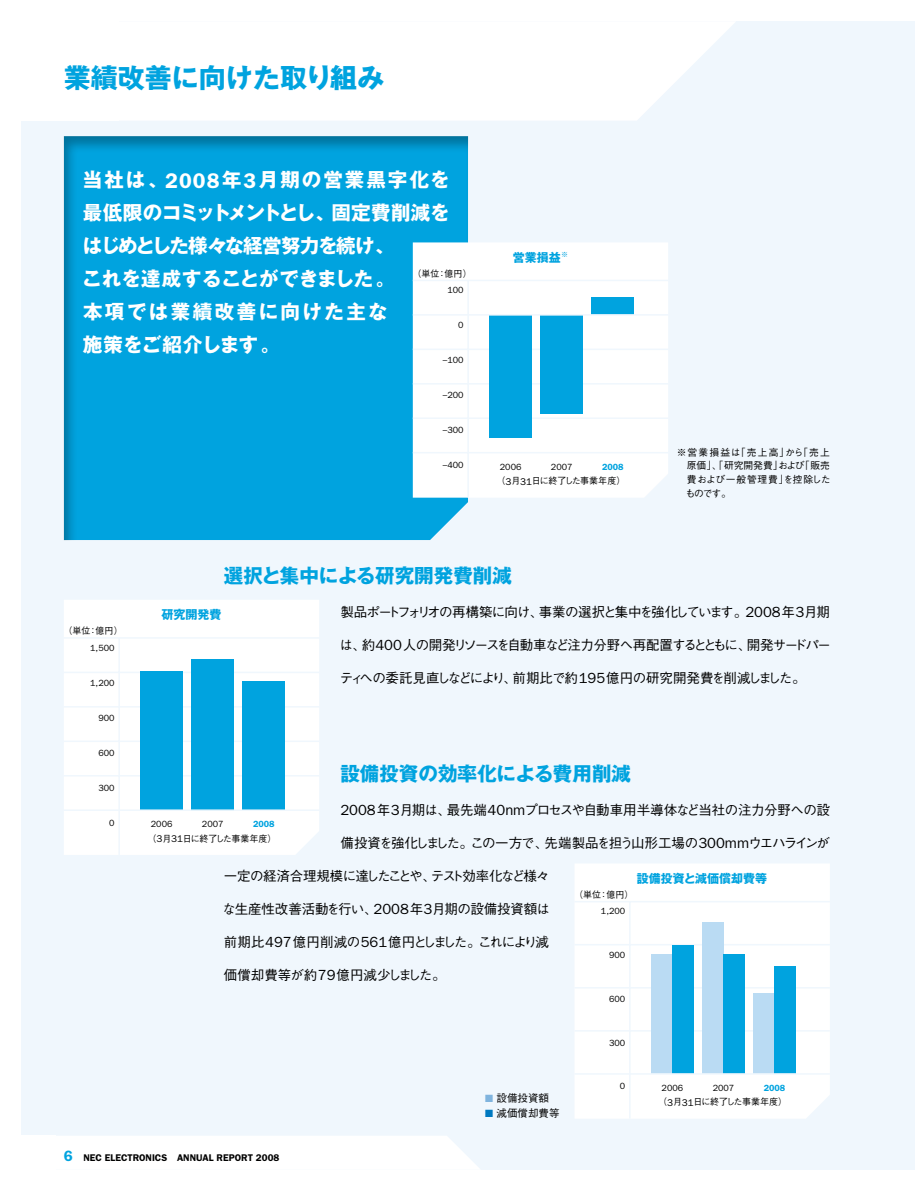
<style>
.page{position:relative;width:915px;height:1191px;background:#fff}
.page>*{position:absolute;margin:0;border:0;box-sizing:border-box;transform-origin:0 0}
.t1{font:700 27px "Gothic MB101 Pr 5";color:#00a3df}
.t2{font:700 19.5px/33px "Gothic MB101 Pr 5";letter-spacing:.015em;color:#fff}
.t3{font:700 19.5px "Gothic MB101 Pr 5";color:#00a3df}
.t4{font:500 13.5px "Gothic BBB Pr 5";letter-spacing:-.07em;color:#000}
.t5{font:500 13.5px "Gothic BBB Pr 5";letter-spacing:-.11em;color:#000}
.t6{font:500 13.5px "Gothic BBB Pr 5";letter-spacing:-.1em;color:#000}
.t7{font:500 13.5px "Gothic BBB Pr 5";letter-spacing:-.035em;color:#000}
.t8{font:500 13.5px "Gothic BBB Pr 5";letter-spacing:-.115em;color:#000}
.t9{font:500 13.5px "Gothic BBB Pr 5";letter-spacing:-.13em;color:#000}
.t10{font:500 13.5px "Gothic BBB Pr 5";letter-spacing:-.01em;color:#000}
.t11{font:500 13.5px "Gothic BBB Pr 5";color:#000}
.t12{font:700 12px "Gothic MB101 Pr 5";color:#00a3df}
.t13{font:500 10.5px "Gothic BBB Pr 5";color:#000}
.t14{font:500 9.75px/13.5px "Gothic BBB Pr 5";color:#000;text-align:justify}
.t15{font:600 9.75px "Franklin Gothic";color:#000}
.t16{font:9px "Franklin Gothic";color:#000}
.t17{font:500 9px "Gothic BBB Pr 5";letter-spacing:-.05em;color:#000}
.t18{font:500 9px "Gothic BBB Pr 5";letter-spacing:-.005em;color:#000}
.t19{font:600 9px "Franklin Gothic";color:#00a3df}
.s1{font-family:"Franklin Gothic";font-weight:600;font-size:21.3px}
.s2{font-family:"Franklin Gothic";font-weight:400;font-size:9.75px}
.s3{font-family:"Franklin Gothic";font-weight:400;font-size:14.7px}
.s4{font-size:15px;color:#00a3df}
.s5{color:#80b4de}
.s6{color:#0079c0}
</style>
<div class="page">
<div style="left:21px;top:21px;width:893px;height:1148px;background:#f0f7fd"></div>
<div style="left:55px;top:1135px;width:424px;height:34px;background:#fff"></div>
<div style="left:21px;top:1135px;width:34px;height:34px;background:#fff"></div>
<div style="left:119px;top:21px;width:616px;height:99px;background:#fff"></div>
<div style="left:21px;top:21px;width:98px;height:100px;background:#fff"></div>
<div style="left:63px;top:135px;width:406px;height:406px;background:#000;opacity:.3"></div>
<div style="left:412px;top:242px;width:256px;height:255px;background:#fff"></div>
<div style="left:64px;top:600px;width:255px;height:255px;background:#fff"></div>
<div style="left:575px;top:864px;width:254px;height:254px;background:#fff"></div>
<hr style="left:412px;top:452px;width:256px;height:1px;background:#f0f7fd">
<hr style="left:412px;top:417px;width:256px;height:2px;background:#f0f7fd">
<hr style="left:412px;top:383px;width:256px;height:1px;background:#f0f7fd">
<hr style="left:412px;top:348px;width:256px;height:2px;background:#f0f7fd">
<hr style="left:412px;top:280px;width:256px;height:1px;background:#f0f7fd">
<hr style="left:467px;top:280px;width:1px;height:217px;background:#f0f7fd">
<div style="left:489px;top:315px;width:42px;height:123px;background:#00a3df"></div>
<div style="left:540px;top:315px;width:43px;height:98px;background:#00a3df"></div>
<div style="left:591px;top:297px;width:43px;height:18px;background:#00a3df"></div>
<hr style="left:412px;top:314px;width:256px;height:2px;background:#f0f7fd">
<hr style="left:64px;top:775px;width:255px;height:1px;background:#f0f7fd">
<hr style="left:64px;top:740px;width:255px;height:2px;background:#f0f7fd">
<hr style="left:64px;top:706px;width:255px;height:1px;background:#f0f7fd">
<hr style="left:64px;top:637px;width:255px;height:1px;background:#f0f7fd">
<hr style="left:118px;top:638px;width:2px;height:217px;background:#f0f7fd">
<hr style="left:64px;top:671px;width:255px;height:2px;background:#f0f7fd">
<div style="left:140px;top:671px;width:43px;height:139px;background:#00a3df"></div>
<div style="left:191px;top:659px;width:43px;height:151px;background:#00a3df"></div>
<div style="left:242px;top:681px;width:43px;height:129px;background:#00a3df"></div>
<hr style="left:64px;top:809px;width:255px;height:2px;background:#f0f7fd">
<hr style="left:574px;top:1030px;width:255px;height:1px;background:#f0f7fd">
<hr style="left:574px;top:987px;width:255px;height:1px;background:#f0f7fd">
<hr style="left:574px;top:944px;width:255px;height:1px;background:#f0f7fd">
<hr style="left:574px;top:901px;width:255px;height:1px;background:#f0f7fd">
<hr style="left:629px;top:901px;width:1px;height:217px;background:#f0f7fd">
<div style="left:651px;top:954px;width:21px;height:120px;background:#badbf3"></div>
<div style="left:702px;top:922px;width:21px;height:152px;background:#badbf3"></div>
<div style="left:753px;top:993px;width:21px;height:81px;background:#badbf3"></div>
<div style="left:672px;top:945px;width:21px;height:129px;background:#00a3df"></div>
<div style="left:723px;top:954px;width:21px;height:120px;background:#00a3df"></div>
<div style="left:774px;top:966px;width:21px;height:108px;background:#00a3df"></div>
<hr style="left:574px;top:1073px;width:255px;height:1px;background:#f0f7fd">
<h1 class="t1" style="left:64px;top:55px;width:322px">業績改善に向けた取り組み</h1>
<p class="t2" style="left:82px;top:162px;width:369px">当社は、<span class="s1">2008</span>年<span class="s1">3</span>月期の営業黒字化を最低限のコミットメントとし、固定費削減をはじめとした様々な経営努力を続け、<br>これを達成することができました。<br>本項では業績改善に向けた主な<br>施策をご紹介します。</p>
<p class="t18" style="left:412px;top:266px;width:61px">（単位：億円）</p>
<p class="t16" style="left:447px;top:285px;width:18px">100</p>
<p class="t16" style="left:458px;top:320px;width:7px">0</p>
<p class="t16" style="left:442px;top:355px;width:22px">–100</p>
<p class="t16" style="left:442px;top:390px;width:22px">–200</p>
<p class="t16" style="left:442px;top:425px;width:22px">–300</p>
<p class="t12" style="left:513px;top:247px;width:56px">営業損益<sup>※</sup></p>
<p class="t16" style="left:442px;top:460px;width:22px">–400</p>
<p class="t16" style="left:499px;top:461px;width:23px">2006</p>
<p class="t16" style="left:550px;top:461px;width:23px">2007</p>
<p class="t19" style="left:601px;top:461px;width:23px">2008</p>
<p class="t17" style="left:496px;top:474px;width:130px">（<span class="s2">3</span>月<span class="s2">31</span>日に終了した事業年度）</p>
<p class="t14" style="left:685px;top:445px;width:146px;text-indent:-9px">※営業損益は「売上高」から「売上原価」、「研究開発費」および「販売費および一般管理費」を控除したものです。</p>
<p class="t18" style="left:63px;top:623px;width:61px">（単位：億円）</p>
<p class="t16" style="left:90px;top:642px;width:26px">1,500</p>
<p class="t16" style="left:90px;top:677px;width:26px">1,200</p>
<p class="t16" style="left:98px;top:712px;width:18px">900</p>
<p class="t16" style="left:98px;top:747px;width:18px">600</p>
<p class="t3" style="left:224px;top:559px;width:289px">選択と集中による研究開発費削減</p>
<p class="t5" style="left:340px;top:600px;width:490px">製品ポートフォリオの再構築に向け、事業の選択と集中を強化しています。<span class="s3">2008</span>年<span class="s3">3</span>月期</p>
<p class="t6" style="left:339px;top:633px;width:492px">は、約<span class="s3">400</span>人の開発リソースを自動車など注力分野へ再配置するとともに、開発サードパー</p>
<p class="t4" style="left:339px;top:666px;width:467px">ティへの委託見直しなどにより、前期比で約<span class="s3">195</span>億円の研究開発費を削減しました。</p>
<p class="t12" style="left:161px;top:604px;width:61px">研究開発費</p>
<p class="t3" style="left:340px;top:757px;width:292px">設備投資の効率化による費用削減</p>
<p class="t7" style="left:340px;top:798px;width:491px"><span class="s3">2008</span>年<span class="s3">3</span>月期は、最先端<span class="s3">40nm</span>プロセスや自動車用半導体など当社の注力分野への設</p>
<p class="t8" style="left:340px;top:831px;width:491px">備投資を強化しました。この一方で、先端製品を担う山形工場の<span class="s3">300mm</span>ウエハラインが</p>
<p class="t4" style="left:224px;top:864px;width:327px">一定の経済合理規模に達したことや、テスト効率化など様々</p>
<p class="t10" style="left:222px;top:897px;width:328px">な生産性改善活動を行い、<span class="s3">2008</span>年<span class="s3">3</span>月期の設備投資額は</p>
<p class="t9" style="left:224px;top:930px;width:326px">前期比<span class="s3">497</span>億円削減の<span class="s3">561</span>億円としました。これにより減</p>
<p class="t11" style="left:224px;top:963px;width:223px">価償却費等が約<span class="s3">79</span>億円減少しました。</p>
<p class="t16" style="left:98px;top:782px;width:18px">300</p>
<p class="t16" style="left:109px;top:817px;width:7px">0</p>
<p class="t16" style="left:151px;top:819px;width:23px">2006</p>
<p class="t16" style="left:202px;top:819px;width:23px">2007</p>
<p class="t19" style="left:253px;top:819px;width:23px">2008</p>
<p class="t17" style="left:147px;top:831px;width:130px">（<span class="s2">3</span>月<span class="s2">31</span>日に終了した事業年度）</p>
<p class="t12" style="left:636px;top:868px;width:132px">設備投資と減価償却費等</p>
<p class="t18" style="left:574px;top:887px;width:61px">（単位：億円）</p>
<p class="t16" style="left:600px;top:906px;width:26px">1,200</p>
<p class="t16" style="left:609px;top:950px;width:18px">900</p>
<p class="t16" style="left:609px;top:993px;width:18px">600</p>
<p class="t16" style="left:609px;top:1037px;width:18px">300</p>
<p class="t15" style="left:64px;top:1152px;width:217px"><span class="s4">6</span> NEC ELECTRONICS ANN UAL REPORT 2008</p>
<p class="t13" style="left:485px;top:1090px;width:65px"><span class="s5">■</span> 設備投資額</p>
<p class="t13" style="left:485px;top:1105px;width:76px"><span class="s6">■</span> 減価償却費等</p>
<p class="t16" style="left:619px;top:1081px;width:7px">0</p>
<p class="t16" style="left:661px;top:1082px;width:23px">2006</p>
<p class="t16" style="left:712px;top:1082px;width:23px">2007</p>
<p class="t19" style="left:763px;top:1082px;width:23px">2008</p>
<p class="t17" style="left:658px;top:1094px;width:130px">（<span class="s2">3</span>月<span class="s2">31</span>日に終了した事業年度）</p>
</div>
